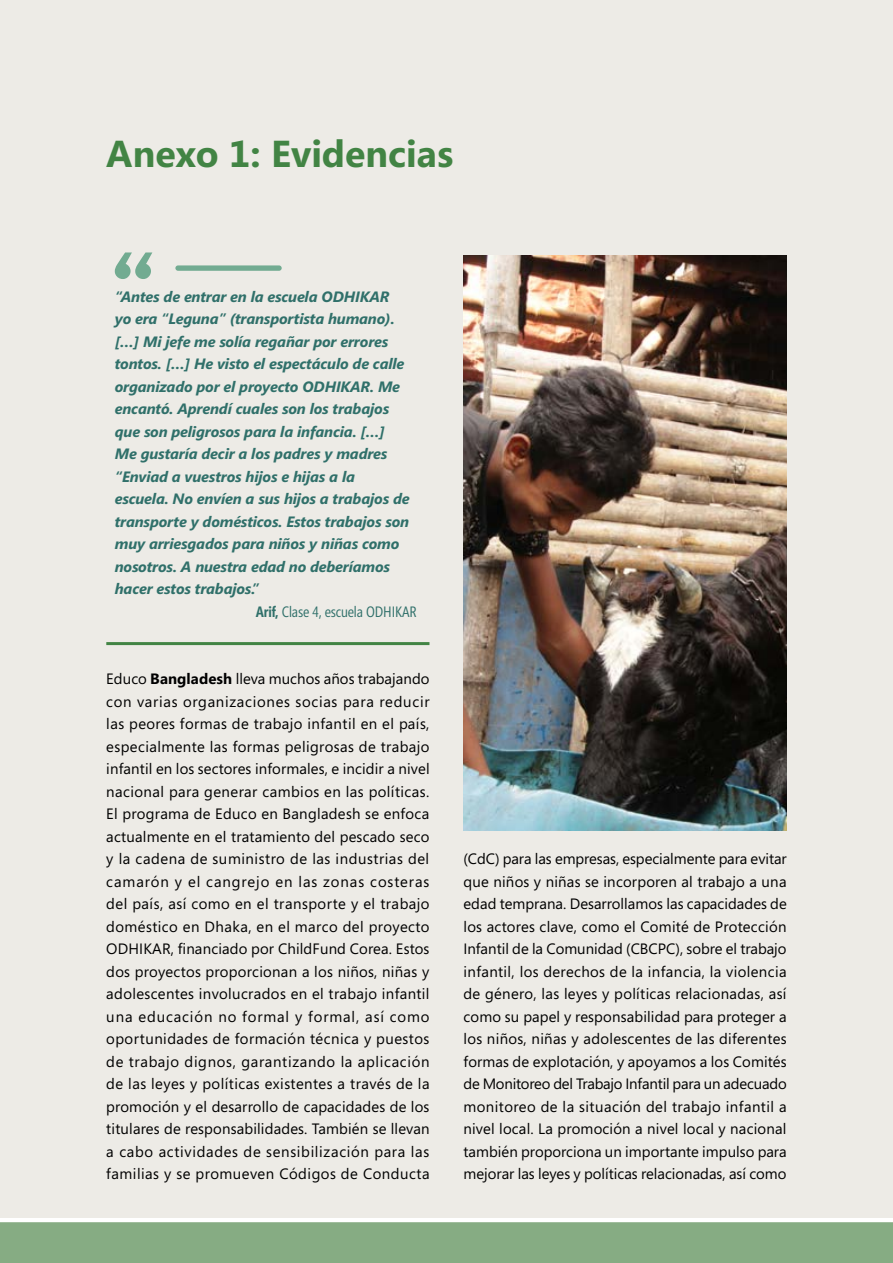
<style>
.page{position:relative;width:893px;height:1263px;background:#fff}
.page>*{position:absolute;margin:0;border:0;box-sizing:border-box;transform-origin:0 0}
.t1{font:700 37.5px "Segoe";color:#428444}
.t2{font:15px/22.5px "Segoe";letter-spacing:.01em;color:#000;text-align:justify}
.t3{font:italic 700 15px/22.5px "Segoe";letter-spacing:-.01em;color:#30706a}
.t4{font:15px "Segoe Condensed";letter-spacing:-.01em;color:#30706a}
.s1{font-weight:700}
</style>
<div class="page">
<div style="left:0;top:1222px;width:893px;height:41px;background:#86ac83"></div>
<div style="left:0;top:0;width:893px;height:1218px;background:#edebe6"></div>
<hr style="left:106px;top:642px;width:323px;height:3px;background:#428444">
<svg style="left:115px;top:252px;width:37px;height:27px"></svg>
<div style="left:175px;top:265px;width:107px;height:6px;background:#72ab91;border-radius:3px"></div>
<img style="left:463px;top:255px;width:324px;height:576px">
<h1 class="t1" style="left:106px;top:127px;width:349px">Anexo 1: Evidencias</h1>
<p class="t3" style="left:115px;top:285px;width:296px">“Antes de entrar en la escuela ODHIKAR<br>yo era “Leguna” (transportista humano). […] Mi jefe me solía regañar por errores tontos. […] He visto el espectáculo de calle organizado por el proyecto ODHIKAR. Me encantó. Aprendí cuales son los trabajos que son peligrosos para la infancia. […] Me gustaría decir a los padres y madres “Enviad a vuestros hijos e hijas a la escuela. No envíen a sus hijos a trabajos de transporte y domésticos. Estos trabajos son muy arriesgados para niños y niñas como nosotros. A nuestra edad no deberíamos hacer estos trabajos.”</p>
<p class="t4" style="left:256px;top:603px;width:163px"><span class="s1">Arif,</span> Clase 4, escuela ODHIKAR</p>
<p class="t2" style="left:106px;top:667px;width:325px">Educo <span class="s1">Bangladesh</span> lleva muchos años trabajando con varias organizaciones socias para reducir las peores formas de trabajo infantil en el país, especialmente las formas peligrosas de trabajo infantil en los sectores informales, e incidir a nivel nacional para generar cambios en las políticas.<br>El programa de Educo en Bangladesh se enfoca actualmente en el tratamiento del pescado seco y la cadena de suministro de las industrias del camarón y el cangrejo en las zonas costeras del país, así como en el transporte y el trabajo doméstico en Dhaka, en el marco del proyecto ODHIKAR, financiado por ChildFund Corea. Estos dos proyectos proporcionan a los niños, niñas y adolescentes involucrados en el trabajo infantil una educación no formal y formal, así como oportunidades de formación técnica y puestos de trabajo dignos, garantizando la aplicación de las leyes y políticas existentes a través de la promoción y el desarrollo de capacidades de los titulares de responsabilidades. También se llevan a cabo actividades de sensibilización para las familias y se promueven Códigos de Conducta</p>
<p class="t2" style="left:463px;top:847px;width:325px">(CdC) para las empresas, especialmente para evitar que niños y niñas se incorporen al trabajo a una edad temprana. Desarrollamos las capacidades de los actores clave, como el Comité de Protección Infantil de la Comunidad (CBCPC), sobre el trabajo infantil, los derechos de la infancia, la violencia de género, las leyes y políticas relacionadas, así como su papel y responsabilidad para proteger a los niños, niñas y adolescentes de las diferentes formas de explotación, y apoyamos a los Comités de Monitoreo del Trabajo Infantil para un adecuado monitoreo de la situación del trabajo infantil a nivel local. La promoción a nivel local y nacional también proporciona un importante impulso para mejorar las leyes y políticas relacionadas, así como</p>
</div>
